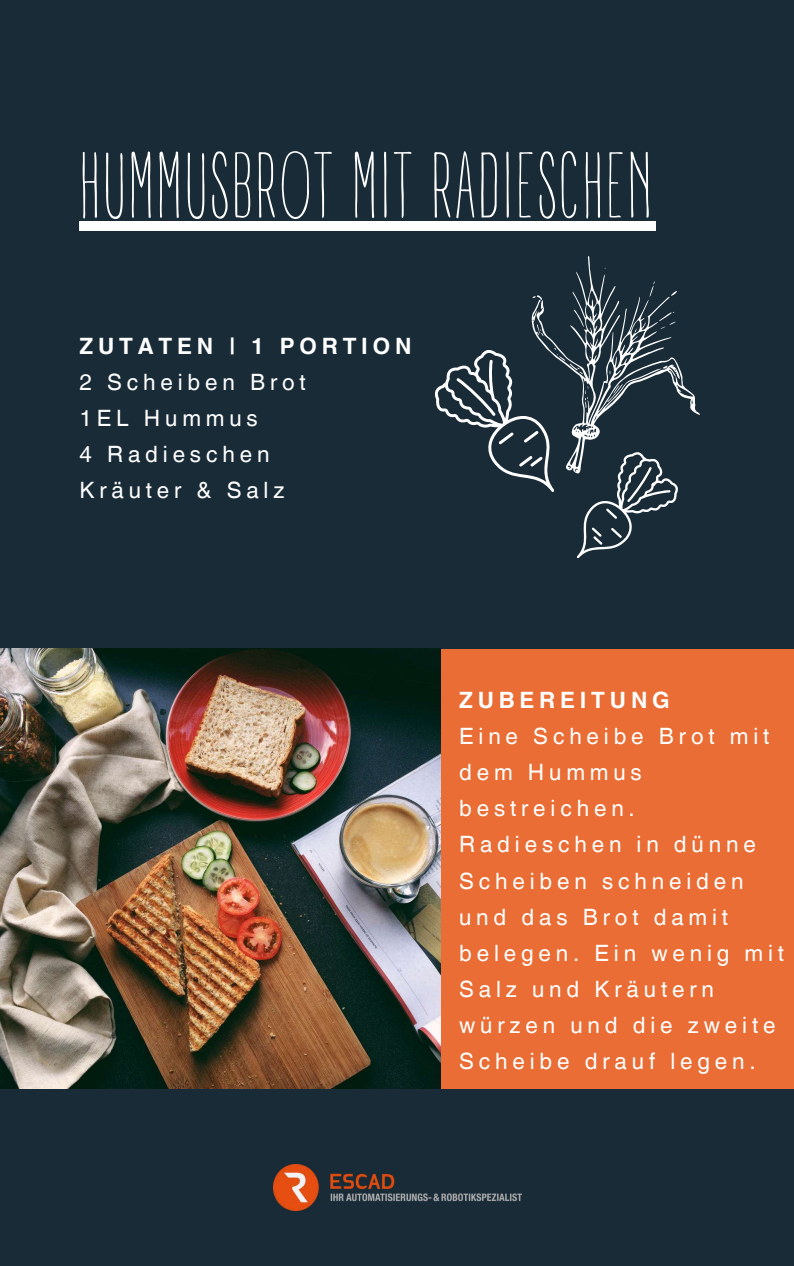
<style>
.page{position:relative;width:794px;height:1266px;background:#fff}
.page>*{position:absolute;margin:0;border:0;box-sizing:border-box;transform-origin:0 0}
.t1{font:90.07px "A Day Without Sun";letter-spacing:.05em;color:#fff}
.t2{font:22.5px/36px "Helvetica World";letter-spacing:.215em;color:#fff}
.t3{font:700 22.5px "Helvetica World";letter-spacing:.215em;color:#fff}
</style>
<div class="page">
<div style="left:0;top:0;width:793px;height:1266px;background:#192b37"></div>
<div style="left:0;top:649px;width:793px;height:439px;background:#e96d34"></div>
<img style="left:273px;top:1164px;width:248px;height:46px">
<svg style="left:435px;top:256px;width:264px;height:302px"></svg>
<img style="left:0;top:649px;width:440px;height:439px">
<div style="left:79px;top:222px;width:576px;height:9px;background:#fff"></div>
<h1 class="t1" style="left:79px;top:133px;width:573px">HUMMUSBROT MIT RADIESCHEN</h1>
<p class="t3" style="left:79px;top:333px;width:333px">ZUTATEN | 1 PORTION</p>
<p class="t2" style="left:79px;top:364px;width:228px">2 Scheiben Brot<br>1EL Hummus<br>4 Radieschen<br>Kräuter &amp; Salz</p>
<p class="t3" style="left:459px;top:687px;width:212px">ZUBEREITUNG</p>
<p class="t2" style="left:459px;top:718px;width:326px">Eine Scheibe Brot mit dem Hummus bestreichen.<br>Radieschen in dünne<br>Scheiben schneiden und das Brot damit belegen. Ein wenig mit<br>Salz und Kräutern würzen und die zweite<br>Scheibe drauf legen.</p>
</div>
